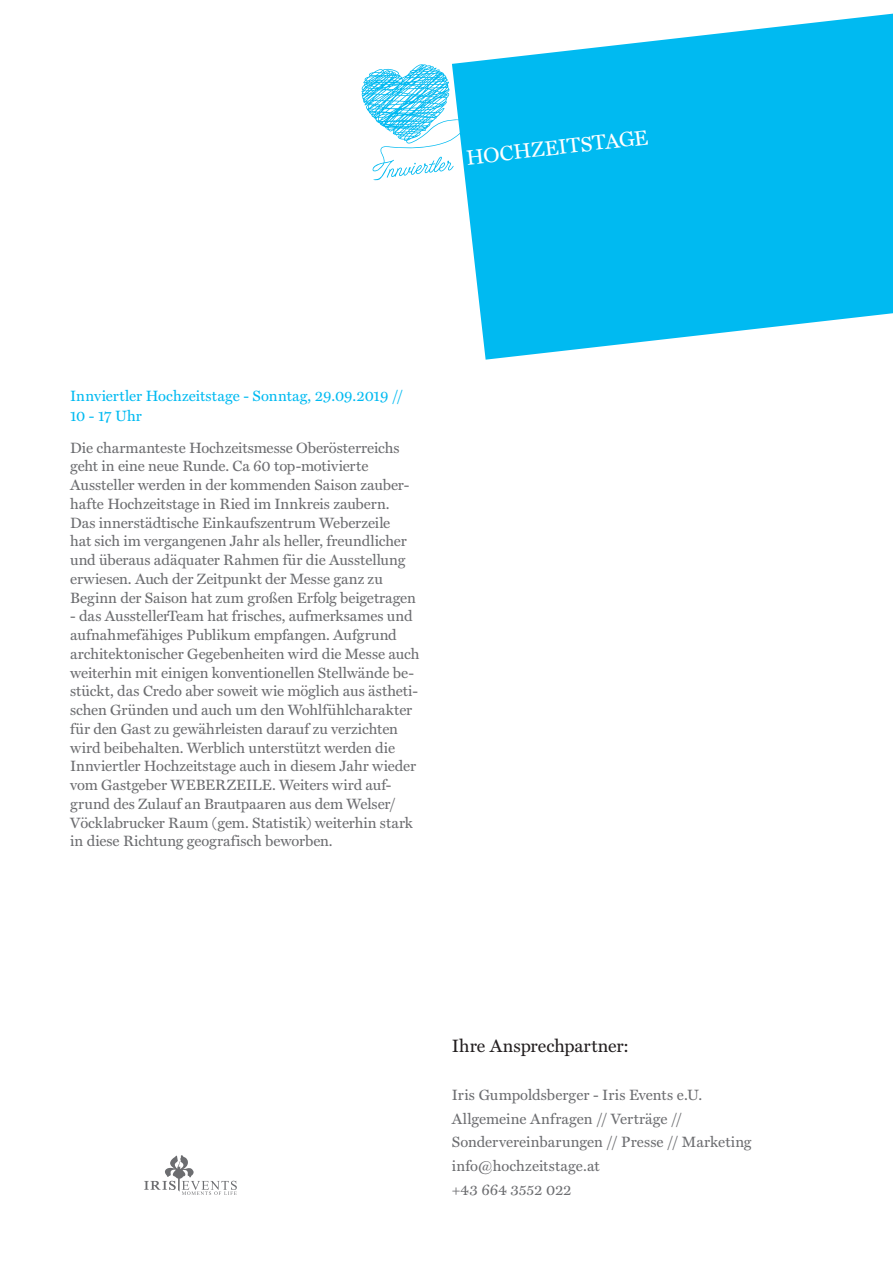
<style>
.page{position:relative;width:893px;height:1263px;background:#fff}
.page>*{position:absolute;margin:0;border:0;box-sizing:border-box;transform-origin:0 0}
.t1{font:21px "Miller Text";color:#fff}
.t2{font:18px "Miller Text";color:#231f20}
.t3{font:15px/18.8px "Miller Text";letter-spacing:-.005em;color:#6c6d70}
.t4{font:15px/19.5px "Miller Text";letter-spacing:.005em;color:#00baf1}
</style>
<div class="page">
<svg style="left:361px;top:64px;width:91px;height:116px"></svg>
<svg style="left:452px;top:14px;width:441px;height:346px;fill:#00baf1"></svg>
<svg style="left:144px;top:1155px;width:93px;height:40px"></svg>
<h1 class="t1" style="left:465px;top:144px;width:184px;rotate:-6deg">HOCHZEITSTAGE</h1>
<p class="t4" style="left:70px;top:386px;width:334px">Innviertler Hochzeitstage - Sonntag, 29.09.2019 //<br>10 - 17 Uhr</p>
<p class="t3" style="left:70px;top:438px;width:347px">Die charmanteste Hochzeitsmesse Oberösterreichs geht in eine neue Runde. Ca 60 top-motivierte Aussteller werden in der kommenden Saison zauber&shy;hafte Hochzeitstage in Ried im Innkreis zaubern.<br>Das innerstädtische Einkaufszentrum Weberzeile<br>hat sich im vergangenen Jahr als heller, freundlicher und überaus adäquater Rahmen für die Ausstellung erwiesen. Auch der Zeitpunkt der Messe ganz zu Beginn der Saison hat zum großen Erfolg beigetragen</p>
<p class="t3" style="left:70px;top:607px;width:351px">- das AusstellerTeam hat frisches, aufmerksames und aufnahmefähiges Publikum empfangen. Aufgrund architektonischer Gegebenheiten wird die Messe auch weiterhin mit einigen konventionellen Stellwände be&shy;stückt, das Credo aber soweit wie möglich aus ästheti&shy;schen Gründen und auch um den Wohlfühlcharakter für den Gast zu gewährleisten darauf zu verzichten wird beibehalten. Werblich unterstützt werden die Innviertler Hochzeitstage auch in diesem Jahr wieder vom Gastgeber WEBERZEILE. Weiters wird auf&shy;grund des Zulauf an Brautpaaren aus dem Welser/ Vöcklabrucker Raum (gem. Statistik) weiterhin stark in diese Richtung geografisch beworben.</p>
<p class="t2" style="left:452px;top:1035px;width:179px">Ihre Ansprechpartner:</p>
<p class="t3" style="left:452px;top:1083px;width:301px;line-height:23.7px">Iris Gumpoldsberger - Iris Events e.U.<br>Allgemeine Anfragen // Verträge //<br>Sondervereinbarungen // Presse // Marketing info@hochzeitstage.at<br>+43 664 3552 022</p>
</div>
